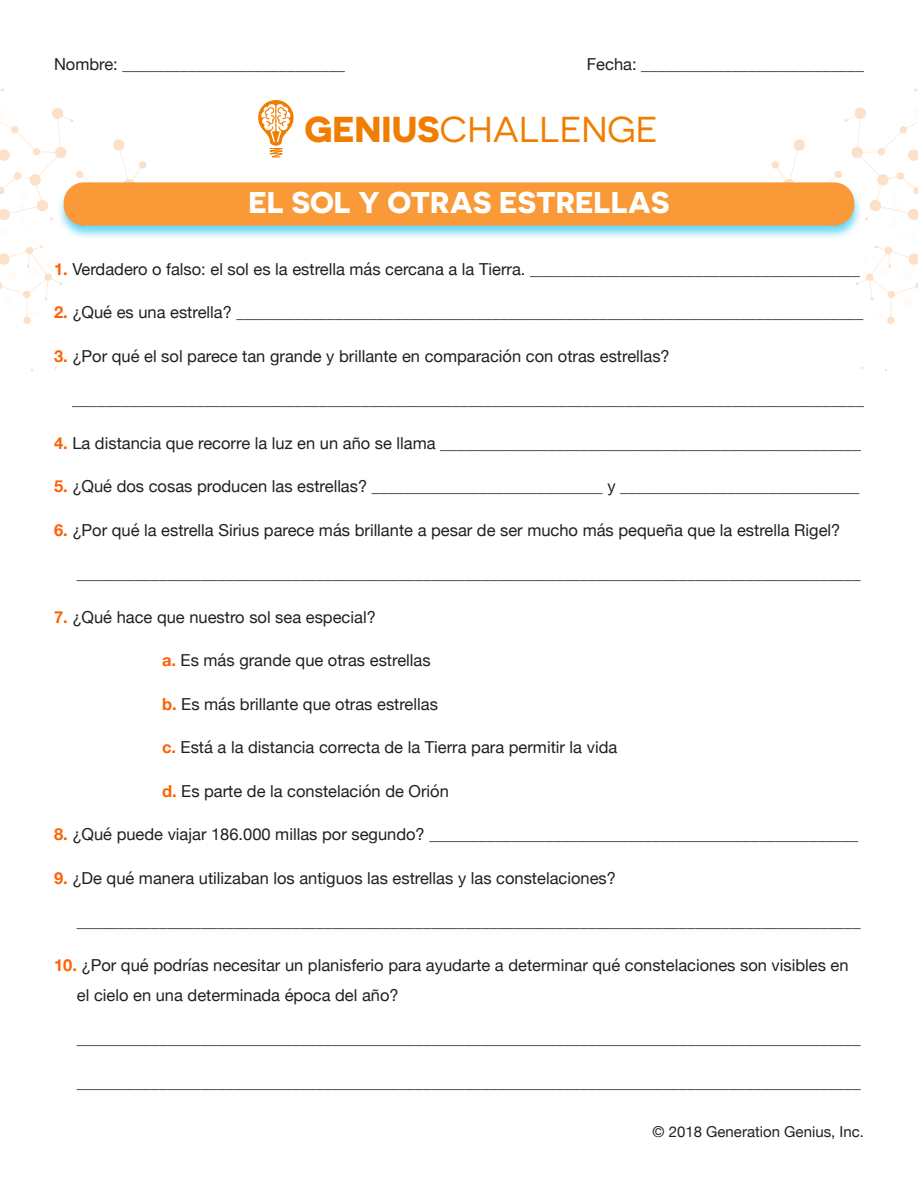
<style>
.page{position:relative;width:918px;height:1188px;background:#fff}
.page>*{position:absolute;margin:0;border:0;box-sizing:border-box;transform-origin:0 0}
.t1{font:36px "Novecentosanswide";color:#f07d00}
.t2{font:700 30px "Novecentosanswide";color:#fff}
.t3{font:16.5px/30px "Helvetica Neue";color:#231f20}
.t4{font:15px "Helvetica Neue";color:#231f20}
.s1{font-weight:700}
.s2{font-weight:700;color:#ff6003}
</style>
<div class="page">
<svg style="left:771px;top:88px;width:147px;height:236px"></svg>
<svg style="left:0;top:88px;width:147px;height:236px"></svg>
<div style="left:57px;top:181px;width:805px;height:59px;background:#09bcf3;opacity:.6"></div>
<div style="left:64px;top:182px;width:790px;height:44px;background:#f99938;border-radius:20px"></div>
<svg style="left:258px;top:100px;width:36px;height:58px"></svg>
<p class="t3" style="left:54px;top:50px;width:293px">Nombre: ___________________________</p>
<p class="t3" style="left:587px;top:50px;width:279px">Fecha: ___________________________</p>
<p class="t1" style="left:305px;top:108px;width:355px"><span class="s1">GENIUS</span>CHALLENGE</p>
<p class="t2" style="left:248px;top:184px;width:423px">EL SOL Y OTRAS ESTRELLAS</p>
<p class="t3" style="left:54px;top:255px;width:808px"><span class="s2">1.</span> Verdadero o falso: el sol es la estrella más cercana a la Tierra. ________________________________________</p>
<p class="t3" style="left:54px;top:298px;width:811px"><span class="s2">2.</span> ¿Qué es una estrella? ____________________________________________________________________________</p>
<p class="t3" style="left:54px;top:342px;width:617px"><span class="s2">3.</span> ¿Por qué el sol parece tan grande y brillante en comparación con otras estrellas?</p>
<p class="t3" style="left:72px;top:385px;width:793px">________________________________________________________________________________________________</p>
<p class="t3" style="left:54px;top:429px;width:809px"><span class="s2">4.</span> La distancia que recorre la luz en un año se llama ___________________________________________________</p>
<p class="t3" style="left:54px;top:472px;width:807px"><span class="s2">5.</span> ¿Qué dos cosas producen las estrellas? ____________________________ y _____________________________</p>
<p class="t3" style="left:54px;top:516px;width:788px"><span class="s2">6.</span> ¿Por qué la estrella Sirius parece más brillante a pesar de ser mucho más pequeña que la estrella Rigel?</p>
<p class="t3" style="left:77px;top:559px;width:785px">_______________________________________________________________________________________________</p>
<p class="t3" style="left:54px;top:603px;width:323px"><span class="s2">7.</span> ¿Qué hace que nuestro sol sea especial?</p>
<p class="t3" style="left:162px;top:646px;width:270px"><span class="s2">a.</span> Es más grande que otras estrellas</p>
<p class="t3" style="left:162px;top:690px;width:277px"><span class="s2">b.</span> Es más brillante que otras estrellas</p>
<p class="t3" style="left:162px;top:733px;width:457px"><span class="s2">c.</span> Está a la distancia correcta de la Tierra para permitir la vida</p>
<p class="t3" style="left:162px;top:777px;width:288px"><span class="s2">d.</span> Es parte de la constelación de Orión</p>
<p class="t3" style="left:54px;top:820px;width:806px"><span class="s2">8.</span> ¿Qué puede viajar 186.000 millas por segundo? ____________________________________________________</p>
<p class="t3" style="left:54px;top:864px;width:564px"><span class="s2">9.</span> ¿De qué manera utilizaban los antiguos las estrellas y las constelaciones?</p>
<p class="t3" style="left:77px;top:907px;width:785px">_______________________________________________________________________________________________</p>
<p class="t3" style="left:77px;top:951px;width:773px;text-indent:-23px"><span class="s2">10.</span> ¿Por qué podrías necesitar un planisferio para ayudarte a determinar qué constelaciones son visibles en el cielo en una determinada época del año?</p>
<p class="t3" style="left:77px;top:1024px;width:785px">_______________________________________________________________________________________________</p>
<p class="t3" style="left:77px;top:1068px;width:785px">_______________________________________________________________________________________________</p>
<p class="t4" style="left:653px;top:1121px;width:213px">© 2018 Generation Genius, Inc.</p>
</div>
